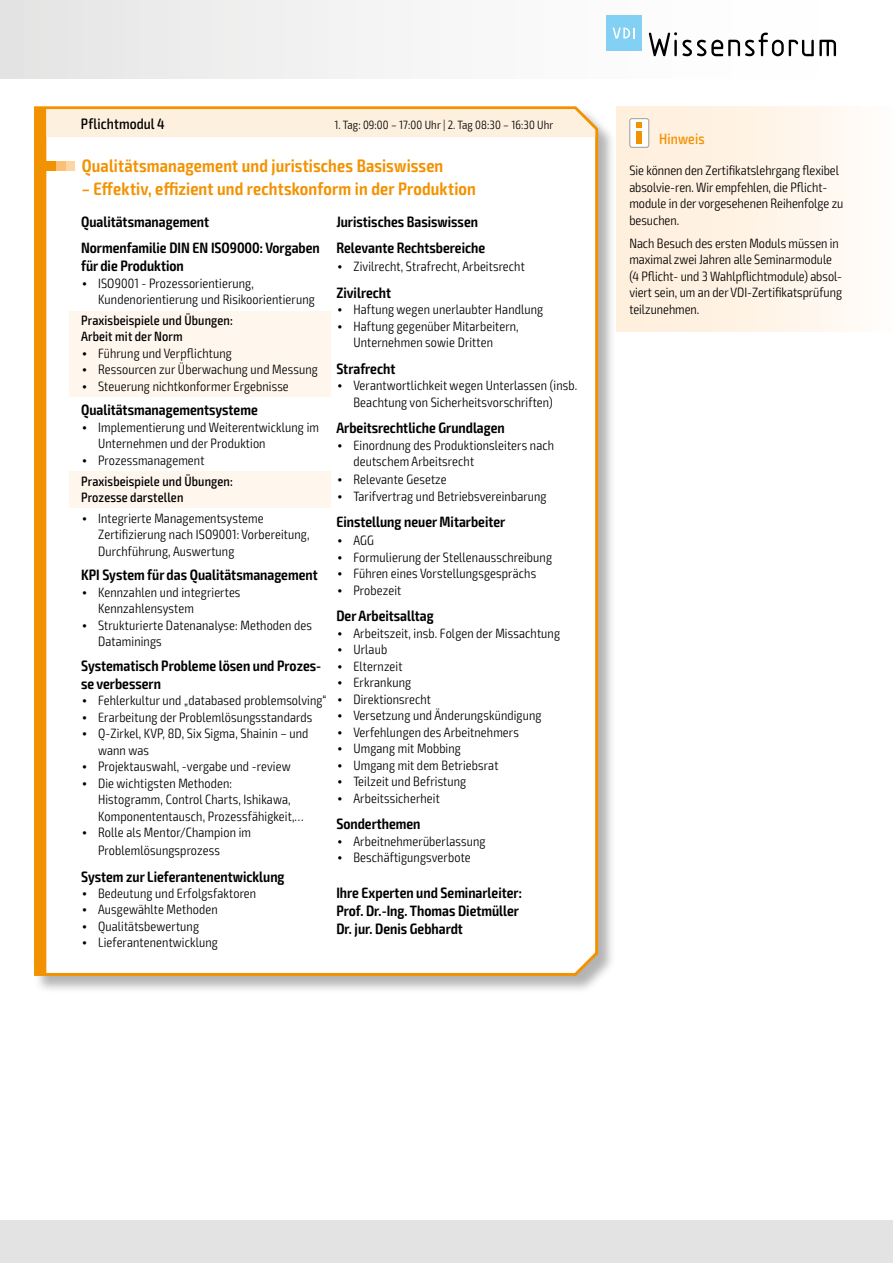
<style>
.page{position:relative;width:893px;height:1263px;background:#fff}
.page>*{position:absolute;margin:0;border:0;box-sizing:border-box;transform-origin:0 0}
.t1{font:600 condensed 18px "Exo 2";letter-spacing:.01em;color:#f39200}
.t2{font:600 condensed 15px/18px "Exo 2";color:#000}
.t3{font:500 condensed 15px "Exo 2";letter-spacing:.005em;color:#000}
.t4{font:500 condensed 15px "Exo 2";letter-spacing:.01em;color:#f39200}
.t5{font:300 condensed 13.5px/16.5px "Exo 2";letter-spacing:.01em;color:#000}
.t6{font:500 condensed 13.5px/16.5px "Exo 2";letter-spacing:.01em;color:#000}
.t7{font:300 condensed 12px "Exo 2";letter-spacing:.01em;color:#000}
.s1{font-family:"Vialog LT Std";font-weight:400;font-stretch:normal}
.s2{font-weight:300}
</style>
<div class="page">
<div style="left:617px;top:106px;width:276px;height:226px;background:linear-gradient(to right,#ffedd9,#fffbf7)"></div>
<div style="left:0;top:1220px;width:893px;height:43px;background:#e3e3e3"></div>
<div style="left:1px;top:0;width:892px;height:79px;background:linear-gradient(to right,#e7e7e7,#fff)"></div>
<div style="left:0;top:0;width:23px;height:79px;background:#e3e3e3"></div>
<div style="left:630px;top:119px;width:19px;height:28px;background:#fff;border-radius:2px"></div>
<div style="left:629px;top:118px;width:20px;height:30px;border:1px solid #9d9d9c;border-radius:2px"></div>
<div style="left:636px;top:131px;width:6px;height:13px;background:#f39200"></div>
<svg style="left:636px;top:122px;width:6px;height:5px"></svg>
<div style="left:34px;top:106px;width:582px;height:888px;background:#000;opacity:.3"></div>
<svg style="left:36px;top:108px;width:559px;height:866px"></svg>
<div style="left:50px;top:162px;width:25px;height:9px;background:#fdd5a5"></div>
<div style="left:48px;top:162px;width:18px;height:9px;background:#fac075"></div>
<div style="left:46px;top:162px;width:10px;height:9px;background:#f39200"></div>
<div style="left:69px;top:312px;width:262px;height:85px;background:#fff7ee"></div>
<svg style="left:649px;top:32px;width:187px;height:24px"></svg>
<div style="left:606px;top:15px;width:36px;height:36px;background:#83d0f5"></div>
<svg style="left:613px;top:28px;width:21px;height:11px"></svg>
<p class="t3" style="left:81px;top:115px;width:86px">Pflichtmodul 4</p>
<p class="t7" style="left:335px;top:118px;width:220px">1. Tag: 09:00 – 17:00 Uhr | 2. Tag 08:30 – 16:30 Uhr</p>
<h1 class="t1" style="left:82px;top:155px;width:363px">Qualitätsmanagement und juristisches Basiswissen</h1>
<h1 class="t1" style="left:82px;top:178px;width:396px">– Effektiv, effizient und rechtskonform in der Produktion</h1>
<p class="t2" style="left:81px;top:208px;width:240px;line-height:26.5px">Qualitätsmanagement<br>Normenfamilie DIN EN ISO9000: Vorgaben</p>
<p class="t2" style="left:81px;top:257px;width:104px">für die Produktion</p>
<p class="t5" style="left:98px;top:275px;width:218px;text-indent:-17px"><span class="s1">•</span> ISO9001 - Prozessorientierung,<br>Kundenorientierung und Risikoorientierung</p>
<p class="t6" style="left:81px;top:312px;width:153px">Praxisbeispiele und Übungen:<br>Arbeit mit der Norm</p>
<p class="t5" style="left:81px;top:345px;width:152px"><span class="s1">•</span> Führung und Verpflichtung</p>
<p class="t5" style="left:81px;top:362px;width:238px"><span class="s1">•</span> Ressourcen zur Überwachung und Messung</p>
<p class="t5" style="left:81px;top:378px;width:209px"><span class="s1">•</span> Steuerung nichtkonformer Ergebnisse</p>
<p class="t2" style="left:81px;top:401px;width:178px">Qualitätsmanagementsysteme</p>
<p class="t5" style="left:98px;top:419px;width:222px;text-indent:-17px"><span class="s1">•</span> Implementierung und Weiterentwicklung im<br>Unternehmen und der Produktion</p>
<p class="t6" style="left:81px;top:450px;width:153px;line-height:20.7px"><span class="s1">•</span> <span class="s2">Prozessmanagement<br></span>Praxisbeispiele und Übungen:</p>
<p class="t6" style="left:81px;top:489px;width:104px">Prozesse darstellen</p>
<p class="t5" style="left:98px;top:510px;width:213px;text-indent:-17px"><span class="s1">•</span> Integrierte Managementsysteme<br>Zertifizierung nach ISO9001: Vorbereitung,<br>Durchführung, Auswertung</p>
<p class="t2" style="left:81px;top:566px;width:238px">KPI System für das Qualitätsmanagement</p>
<p class="t5" style="left:98px;top:584px;width:144px;text-indent:-17px"><span class="s1">•</span> Kennzahlen und integriertes<br>Kennzahlensystem</p>
<p class="t5" style="left:98px;top:617px;width:215px;text-indent:-17px"><span class="s1">•</span> Strukturierte Datenanalyse: Methoden des<br>Dataminings</p>
<p class="t2" style="left:81px;top:657px;width:242px">Systematisch Probleme lösen und Prozes&shy;se verbessern</p>
<p class="t5" style="left:81px;top:692px;width:247px"><span class="s1">•</span> Fehlerkultur und „databased problemsolving“</p>
<p class="t5" style="left:81px;top:709px;width:233px"><span class="s1">•</span> Erarbeitung der Problemlösungsstandards</p>
<p class="t5" style="left:98px;top:725px;width:212px;text-indent:-17px"><span class="s1">•</span> Q-Zirkel, KVP, 8D, Six Sigma, Shainin – und wann was</p>
<p class="t5" style="left:81px;top:758px;width:211px"><span class="s1">•</span> Projektauswahl, -vergabe und -review</p>
<p class="t5" style="left:98px;top:775px;width:207px;text-indent:-17px"><span class="s1">•</span> Die wichtigsten Methoden:<br>Histogramm, Control Charts, Ishikawa,<br>Komponententausch, Prozessfähigkeit,…</p>
<p class="t5" style="left:98px;top:824px;width:154px;line-height:18px;text-indent:-17px"><span class="s1">•</span> Rolle als Mentor/Champion im<br>Problemlösungsprozess</p>
<p class="t2" style="left:81px;top:868px;width:205px">System zur Lieferantenentwicklung</p>
<p class="t5" style="left:81px;top:885px;width:177px"><span class="s1">•</span> Bedeutung und Erfolgsfaktoren</p>
<p class="t5" style="left:81px;top:902px;width:138px"><span class="s1">•</span> Ausgewählte Methoden</p>
<p class="t5" style="left:81px;top:918px;width:119px"><span class="s1">•</span> Qualitätsbewertung</p>
<p class="t5" style="left:81px;top:934px;width:138px"><span class="s1">•</span> Lieferantenentwicklung</p>
<p class="t2" style="left:336px;top:208px;width:150px;line-height:26.5px">Juristisches Basiswissen<br>Relevante Rechtsbereiche</p>
<p class="t5" style="left:336px;top:258px;width:190px"><span class="s1">•</span> Zivilrecht, Strafrecht, Arbeitsrecht</p>
<p class="t2" style="left:336px;top:284px;width:56px">Zivilrecht</p>
<p class="t5" style="left:336px;top:301px;width:208px"><span class="s1">•</span> Haftung wegen unerlaubter Handlung</p>
<p class="t5" style="left:353px;top:318px;width:167px;text-indent:-17px"><span class="s1">•</span> Haftung gegenüber Mitarbeitern,<br>Unternehmen sowie Dritten</p>
<p class="t2" style="left:336px;top:360px;width:61px">Strafrecht</p>
<p class="t5" style="left:336px;top:377px;width:242px;text-align:center"><span class="s1">•</span> Verantwortlichkeit wegen Unterlassen (insb.<br>Beachtung von Sicherheitsvorschriften)</p>
<p class="t2" style="left:336px;top:419px;width:170px">Arbeitsrechtliche Grundlagen</p>
<p class="t5" style="left:353px;top:437px;width:202px;text-indent:-17px"><span class="s1">•</span> Einordnung des Produktionsleiters nach deutschem Arbeitsrecht</p>
<p class="t5" style="left:336px;top:471px;width:112px"><span class="s1">•</span> Relevante Gesetze</p>
<p class="t5" style="left:336px;top:488px;width:212px"><span class="s1">•</span> Tarifvertrag und Betriebsvereinbarung</p>
<p class="t2" style="left:336px;top:513px;width:170px">Einstellung neuer Mitarbeiter</p>
<p class="t5" style="left:336px;top:532px;width:39px"><span class="s1">•</span> AGG</p>
<p class="t5" style="left:336px;top:549px;width:217px"><span class="s1">•</span> Formulierung der Stellenausschreibung</p>
<p class="t5" style="left:336px;top:565px;width:201px"><span class="s1">•</span> Führen eines Vorstellungsgesprächs</p>
<p class="t5" style="left:336px;top:582px;width:66px"><span class="s1">•</span> Probezeit</p>
<p class="t2" style="left:336px;top:607px;width:99px">Der Arbeitsalltag</p>
<p class="t5" style="left:336px;top:625px;width:225px"><span class="s1">•</span> Arbeitszeit, insb. Folgen der Missachtung</p>
<p class="t5" style="left:336px;top:641px;width:52px"><span class="s1">•</span> Urlaub</p>
<p class="t5" style="left:336px;top:658px;width:68px"><span class="s1">•</span> Elternzeit</p>
<p class="t5" style="left:336px;top:674px;width:76px"><span class="s1">•</span> Erkrankung</p>
<p class="t5" style="left:336px;top:691px;width:96px"><span class="s1">•</span> Direktionsrecht</p>
<p class="t5" style="left:336px;top:707px;width:207px"><span class="s1">•</span> Versetzung und Änderungskündigung</p>
<p class="t5" style="left:336px;top:724px;width:184px"><span class="s1">•</span> Verfehlungen des Arbeitnehmers</p>
<p class="t5" style="left:336px;top:740px;width:126px"><span class="s1">•</span> Umgang mit Mobbing</p>
<p class="t5" style="left:336px;top:757px;width:164px"><span class="s1">•</span> Umgang mit dem Betriebsrat</p>
<p class="t5" style="left:336px;top:773px;width:131px"><span class="s1">•</span> Teilzeit und Befristung</p>
<p class="t5" style="left:336px;top:790px;width:105px"><span class="s1">•</span> Arbeitssicherheit</p>
<p class="t2" style="left:336px;top:815px;width:86px">Sonderthemen</p>
<p class="t5" style="left:336px;top:833px;width:151px"><span class="s1">•</span> Arbeitnehmerüberlassung</p>
<p class="t5" style="left:336px;top:849px;width:136px"><span class="s1">•</span> Beschäftigungsverbote</p>
<p class="t2" style="left:336px;top:884px;width:187px">Ihre Experten und Seminarleiter:<br>Prof. Dr.-Ing. Thomas Dietmüller<br>Dr. jur. Denis Gebhardt</p>
<p class="t4" style="left:659px;top:130px;width:47px">Hinweis</p>
<p class="t5" style="left:629px;top:163px;width:216px">Sie können den Zertifikatslehrgang flexibel absolvie-ren. Wir empfehlen, die Pflicht&shy;module in der vorgesehenen Reihenfolge zu besuchen.</p>
<p class="t5" style="left:629px;top:235px;width:214px">Nach Besuch des ersten Moduls müssen in maximal zwei Jahren alle Seminarmodule (4 Pflicht- und 3 Wahlpflichtmodule) absol&shy;viert sein, um an der VDI-Zertifikatsprüfung teilzunehmen.</p>
</div>
